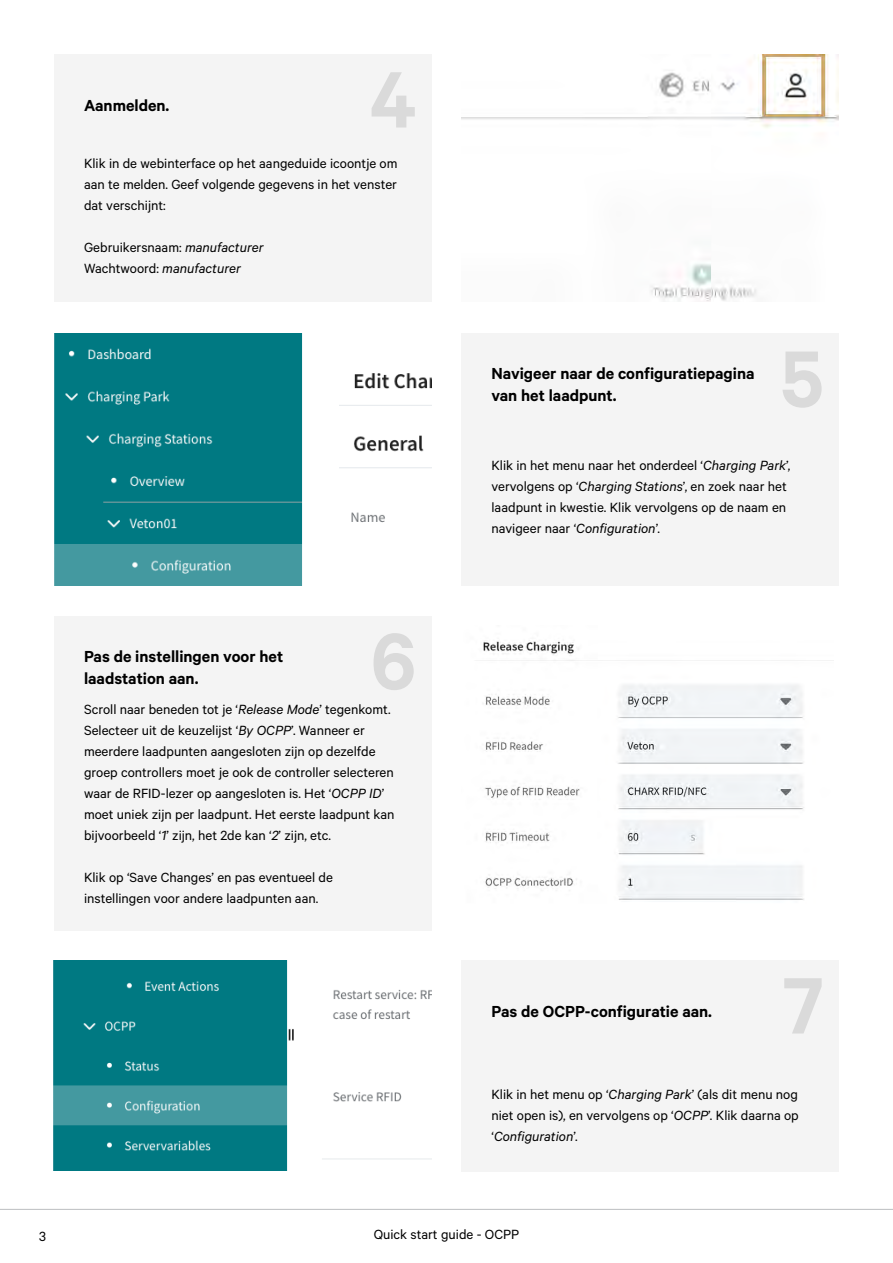
<style>
.page{position:relative;width:893px;height:1263px;background:#fff}
.page>*{position:absolute;margin:0;border:0;box-sizing:border-box;transform-origin:0 0}
.t1{font:600 90px "Calibre";color:#dadada}
.t2{font:600 18px/21.6px "Calibre";color:#000}
.t3{font:15px/21px "Calibre";color:#000}
.s1{font-style:italic}
</style>
<div class="page">
<hr style="left:0;top:1209px;width:893px;height:1px;background:#bcbec0">
<div style="left:54px;top:54px;width:377px;height:248px;background:#f4f4f4"></div>
<div style="left:461px;top:333px;width:378px;height:253px;background:#f4f4f4"></div>
<div style="left:54px;top:616px;width:377px;height:314px;background:#f4f4f4"></div>
<img style="left:461px;top:54px;width:378px;height:248px">
<img style="left:54px;top:333px;width:377px;height:253px">
<img style="left:483px;top:640px;width:351px;height:260px">
<img style="left:54px;top:960px;width:377px;height:210px">
<div style="left:461px;top:960px;width:378px;height:212px;background:#f4f4f4"></div>
<p class="t2" style="left:84px;top:94px;width:87px">Aanmelden.</p>
<h1 class="t1" style="left:370px;top:46px;width:48px">4</h1>
<p class="t3" style="left:84px;top:152px;width:315px;text-align:justify">Klik in de webinterface op het aangeduide icoontje om aan te melden. Geef volgende gegevens in het venster dat verschijnt:</p>
<p class="t3" style="left:84px;top:236px;width:181px">Gebruikersnaam: <span class="s1">manufacturer<br></span>Wachtwoord: <span class="s1">manufacturer</span></p>
<p class="t2" style="left:84px;top:645px;width:201px">Pas de instellingen voor het laadstation aan.</p>
<h1 class="t1" style="left:371px;top:608px;width:47px">6</h1>
<p class="t3" style="left:84px;top:698px;width:312px">Scroll naar beneden tot je ‘<span class="s1">Release Mode</span>’ tegenkomt.<br>Selecteer uit de keuzelijst ‘<span class="s1">By OCPP</span>’. Wanneer er meerdere laadpunten aangesloten zijn op dezelfde groep controllers moet je ook de controller selecteren waar de RFID-lezer op aangesloten is. Het ‘<span class="s1">OCPP ID</span>’ moet uniek zijn per laadpunt. Het eerste laadpunt kan bijvoorbeeld ‘<span class="s1">1</span>’ zijn, het 2de kan ‘<span class="s1">2</span>’ zijn, etc.</p>
<p class="t3" style="left:84px;top:866px;width:250px">Klik op ‘Save Changes’ en pas eventueel de instellingen voor andere laadpunten aan.</p>
<p class="t2" style="left:491px;top:362px;width:265px">Navigeer naar de configuratiepagina van het laadpunt.</p>
<h1 class="t1" style="left:780px;top:325px;width:45px">5</h1>
<p class="t3" style="left:491px;top:455px;width:300px">Klik in het menu naar het onderdeel ‘<span class="s1">Charging Park</span>’, vervolgens op ‘<span class="s1">Charging Stations</span>’, en zoek naar het laadpunt in kwestie. Klik vervolgens op de naam en navigeer naar ‘<span class="s1">Configuration</span>’.</p>
<p class="t2" style="left:491px;top:1000px;width:222px">Pas de OCPP-configuratie aan.</p>
<h1 class="t1" style="left:783px;top:952px;width:43px">7</h1>
<p class="t3" style="left:491px;top:1083px;width:309px;text-align:justify">Klik in het menu op ‘<span class="s1">Charging Park</span>’ (als dit menu nog niet open is), en vervolgens op ‘<span class="s1">OCPP</span>’. Klik daarna op ‘<span class="s1">Configuration</span>’.</p>
<p class="t3" style="left:39px;top:1225px;width:8px">3</p>
<p class="t3" style="left:374px;top:1223px;width:147px">Quick start guide - OCPP</p>
</div>
